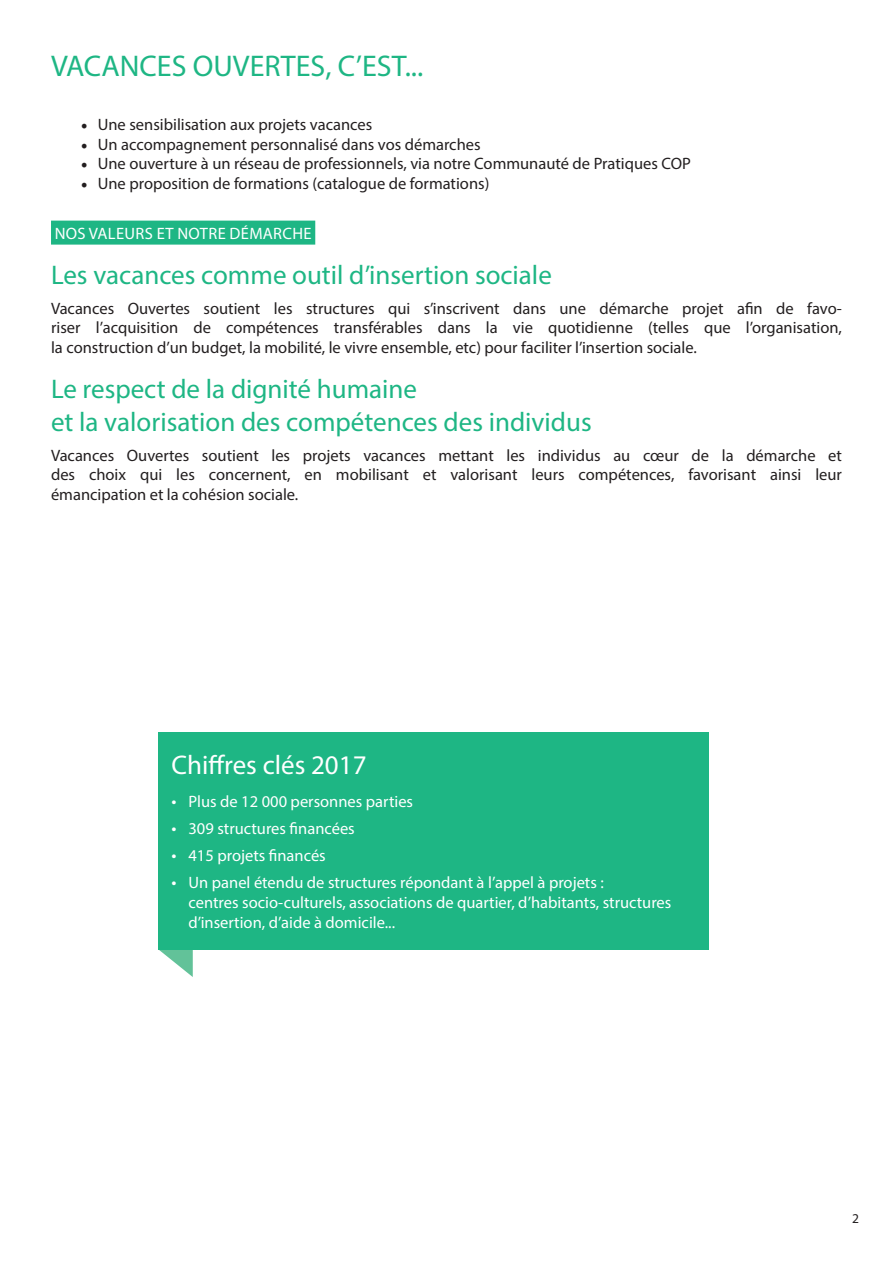
<style>
.page{position:relative;width:893px;height:1263px;background:#fff}
.page>*{position:absolute;margin:0;border:0;box-sizing:border-box;transform-origin:0 0}
.t1{font:30px "Myriad Pro";color:#1eb684}
.t2{font:27px/32.4px "Myriad Pro";color:#1eb684}
.t3{font:27px "Myriad Pro";color:#fff}
.t4{font:16.5px/19.8px "Myriad Pro";color:#231f20;text-align:justify}
.t5{font:16.5px/19.8px "Myriad Pro";color:#fff}
.t6{font:16.5px "Myriad Pro";letter-spacing:.02em;color:#fff}
.t7{font:13.5px "Myriad Pro";color:#231f20}
.s1{font-family:"Minion Pro";font-size:18px}
.s2{font-size:18px}
</style>
<div class="page">
<svg style="left:159px;top:950px;width:34px;height:27px"></svg>
<div style="left:159px;top:732px;width:550px;height:218px;background:#1eb684"></div>
<div style="left:51px;top:221px;width:264px;height:24px;background:#1eb684"></div>
<h1 class="t1" style="left:51px;top:48px;width:374px">VACANCES OUVERTES, C’EST...</h1>
<p class="t4" style="left:81px;top:114px;width:293px"><span class="s1">•</span> Une sensibilisation aux projets vacances</p>
<p class="t4" style="left:81px;top:134px;width:401px"><span class="s1">•</span> Un accompagnement personnalisé dans vos démarches</p>
<p class="t4" style="left:81px;top:154px;width:611px"><span class="s1">•</span> Une ouverture à un réseau de professionnels, via notre Communauté de Pratiques COP</p>
<p class="t4" style="left:81px;top:174px;width:410px"><span class="s1">•</span> Une proposition de formations (catalogue de formations)</p>
<p class="t6" style="left:55px;top:223px;width:258px">NOS VALEURS ET NOTRE DÉMARCHE</p>
<h2 class="t2" style="left:51px;top:258px;width:502px">Les vacances comme outil d’insertion sociale</h2>
<p class="t4" style="left:51px;top:298px;width:792px">Vacances Ouvertes soutient les structures qui s’inscrivent dans une démarche projet afin de favo&shy;riser l’acquisition de compétences transférables dans la vie quotidienne (telles que l’organisation, la construction d’un budget, la mobilité, le vivre ensemble, etc) pour faciliter l’insertion sociale.</p>
<h2 class="t2" style="left:51px;top:373px;width:542px">Le respect de la dignité humaine<br>et la valorisation des compétences des individus</h2>
<p class="t4" style="left:51px;top:445px;width:792px">Vacances Ouvertes soutient les projets vacances mettant les individus au cœur de la démarche et des choix qui les concernent, en mobilisant et valorisant leurs compétences, favorisant ainsi leur émancipation et la cohésion sociale.</p>
<h2 class="t3" style="left:171px;top:748px;width:197px">Chiffres clés 2017</h2>
<p class="t5" style="left:171px;top:791px;width:243px"><span class="s2">•</span> Plus de 12 000 personnes parties</p>
<p class="t5" style="left:171px;top:818px;width:185px"><span class="s2">•</span> 309 structures financées</p>
<p class="t5" style="left:171px;top:845px;width:156px"><span class="s2">•</span> 415 projets financés</p>
<p class="t5" style="left:189px;top:872px;width:484px;text-indent:-17px"><span class="s2">•</span> Un panel étendu de structures répondant à l’appel à projets :<br>centres socio-culturels, associations de quartier, d’habitants, structures d’insertion, d’aide à domicile...</p>
<p class="t7" style="left:852px;top:1210px;width:8px">2</p>
</div>
